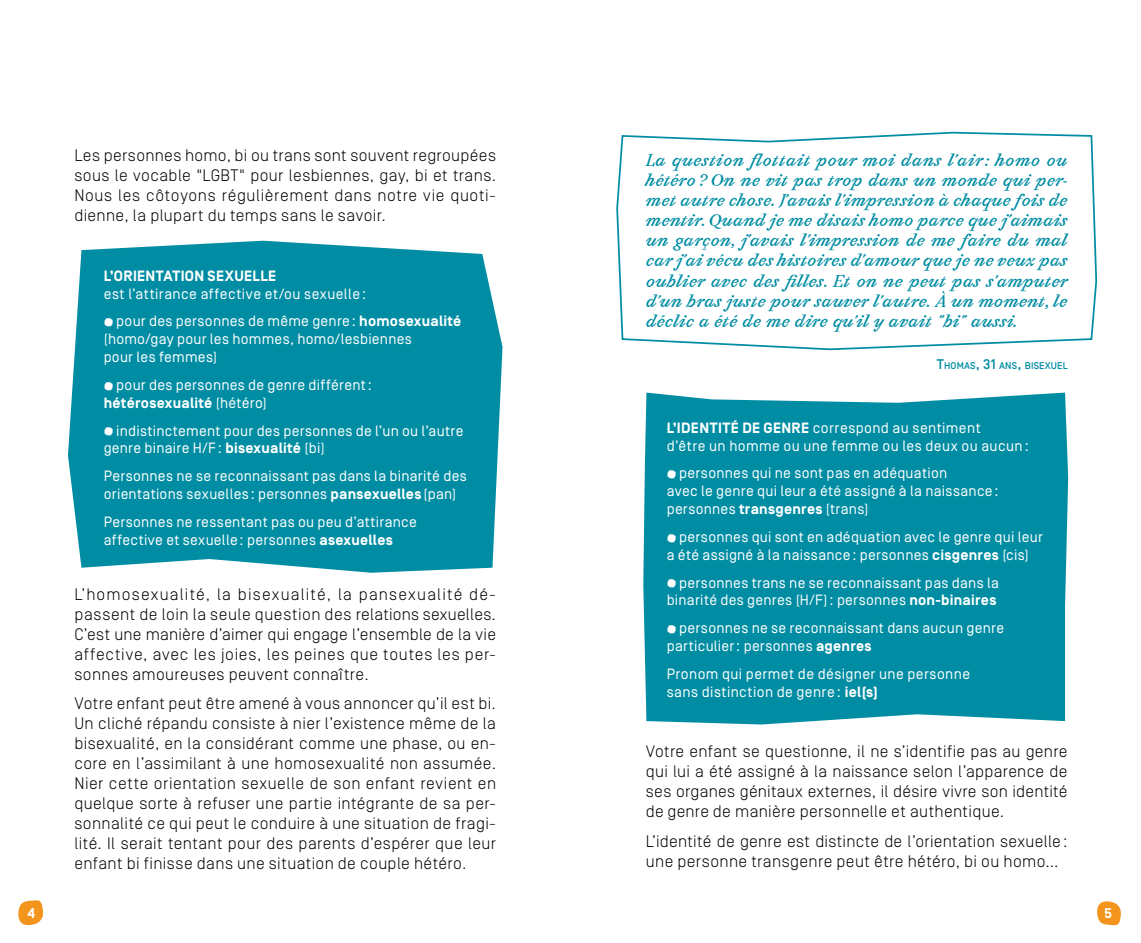
<style>
.page{position:relative;width:1141px;height:943px;background:#fff}
.page>*{position:absolute;margin:0;border:0;box-sizing:border-box;transform-origin:0 0}
.t1{font:300 16.62px/19.9px "Simplon Norm";letter-spacing:.02em;color:#000;text-align:justify}
.t2{font:14.88px/17.8px "Simplon Norm";letter-spacing:.02em;color:#fff}
.t3{font:italic 700 14.88px/20.1px "Avara";color:#008da3;text-align:justify}
.t4{font:700 14.88px "Simplon Norm";letter-spacing:.025em;color:#fff}
.t5{font:700 14px "Simplon Norm";color:#fff}
.t6{font:500 9.8px "Simplon Norm";letter-spacing:.015em;color:#008da3}
.s1{font-family:"Avara";font-weight:900;font-size:22.4px}
.s2{font-weight:700}
.s3{font-size:14px}
</style>
<div class="page">
<svg style="left:18px;top:900px;width:25px;height:25px"></svg>
<svg style="left:1097px;top:901px;width:24px;height:24px"></svg>
<svg style="left:616px;top:131px;width:482px;height:220px"></svg>
<svg style="left:68px;top:241px;width:435px;height:331px;background:#1094a8"></svg>
<div style="left:643px;top:392px;width:425px;height:332px;background:#008da3"></div>
<p class="t1" style="left:74px;top:146px;width:423px">Les personnes homo, bi ou trans sont souvent regroupées sous le vocable "LGBT" pour lesbiennes, gay, bi et trans.<br>Nous les côtoyons régulièrement dans notre vie quoti&shy;dienne, la plupart du temps sans le savoir.</p>
<p class="t4" style="left:104px;top:267px;width:174px">L’ORIENTATION SEXUELLE</p>
<p class="t2" style="left:104px;top:285px;width:264px">est l’attirance affective et/ou sexuelle:</p>
<p class="t2" style="left:104px;top:313px;width:359px"><span class="s1">•</span> pour des personnes de même genre: <span class="s2">homosexualité </span>(homo/gay pour les hommes, homo/lesbiennes<br>pour les femmes)</p>
<p class="t2" style="left:104px;top:376px;width:270px"><span class="s1">•</span> pour des personnes de genre différent: <span class="s2">hétérosexualité</span> (hétéro)</p>
<p class="t2" style="left:104px;top:422px;width:361px"><span class="s1">•</span> indistinctement pour des personnes de l’un ou l’autre genre binaire H/F: <span class="s2">bisexualité</span> (bi)</p>
<p class="t2" style="left:104px;top:467px;width:365px">Personnes ne se reconnaissant pas dans la binarité des orientations sexuelles: personnes <span class="s2">pansexuelles</span>(pan)</p>
<p class="t2" style="left:104px;top:513px;width:315px">Personnes ne ressentant pas ou peu d’attirance affective et sexuelle: personnes <span class="s2">asexuelles</span></p>
<p class="t1" style="left:74px;top:584px;width:423px">L’homosexualité, la bisexualité, la pansexualité dé&shy;passent de loin la seule question des relations sexuelles.<br>C’est une manière d’aimer qui engage l’ensemble de la vie affective, avec les joies, les peines que toutes les per&shy;sonnes amoureuses peuvent connaître.</p>
<p class="t1" style="left:74px;top:694px;width:423px">Votre enfant peut être amené à vous annoncer qu’il est bi.<br>Un cliché répandu consiste à nier l’existence même de la bisexualité, en la considérant comme une phase, ou en&shy;core en l’assimilant à une homosexualité non assumée.<br>Nier cette orientation sexuelle de son enfant revient en quelque sorte à refuser une partie intégrante de sa per&shy;sonnalité ce qui peut le conduire à une situation de fragi&shy;lité. Il serait tentant pour des parents d’espérer que leur enfant bi finisse dans une situation de couple hétéro.</p>
<p class="t3" style="left:646px;top:150px;width:423px">La question flottait pour moi dans l’air : homo ou hétéro? On ne vit pas trop dans un monde qui per&shy;met autre chose. J’avais l’impression à chaque fois de mentir. Quand je me disais homo parce que j’aimais un garçon, j’avais l’impression de me faire du mal car j’ai vécu des histoires d’amour que je ne veux pas oublier avec des filles. Et on ne peut pas s’amputer d’un bras juste pour sauver l’autre. À un moment, le déclic a été de me dire qu’il y avait "bi" aussi.</p>
<p class="t6" style="left:937px;top:360px;width:132px"><span class="s3">T</span>HOMAS<span class="s3">, 31</span> ANS<span class="s3">,</span> BISEXUEL</p>
<p class="t2" style="left:667px;top:419px;width:364px"><span class="s2">L’IDENTITÉ DE GENRE</span> correspond au sentiment<br>d’être un homme ou une femme ou les deux ou aucun:</p>
<p class="t2" style="left:667px;top:464px;width:333px"><span class="s1">•</span> personnes qui ne sont pas en adéquation<br>avec le genre qui leur a été assigné à la naissance: personnes <span class="s2">transgenres</span> (trans)</p>
<p class="t2" style="left:667px;top:528px;width:378px"><span class="s1">•</span> personnes qui sont en adéquation avec le genre qui leur a été assigné à la naissance: personnes <span class="s2">cisgenres</span> (cis)</p>
<p class="t2" style="left:667px;top:574px;width:334px"><span class="s1">•</span> personnes trans ne se reconnaissant pas dans la binarité des genres (H/F): personnes <span class="s2">non-binaires</span></p>
<p class="t2" style="left:667px;top:619px;width:339px"><span class="s1">•</span> personnes ne se reconnaissant dans aucun genre particulier: personnes <span class="s2">agenres</span></p>
<p class="t2" style="left:667px;top:665px;width:305px">Pronom qui permet de désigner une personne sans distinction de genre : <span class="s2">iel(s)</span></p>
<p class="t1" style="left:646px;top:741px;width:423px">Votre enfant se questionne, il ne s’identifie pas au genre qui lui a été assigné à la naissance selon l’apparence de ses organes génitaux externes, il désire vivre son identité de genre de manière personnelle et authentique.</p>
<p class="t1" style="left:646px;top:831px;width:423px">L’identité de genre est distincte de l’orientation sexuelle : une personne transgenre peut être hétéro, bi ou homo...</p>
<p class="t5" style="left:28px;top:905px;width:9px">4</p>
<p class="t5" style="left:1104px;top:905px;width:9px">5</p>
</div>
